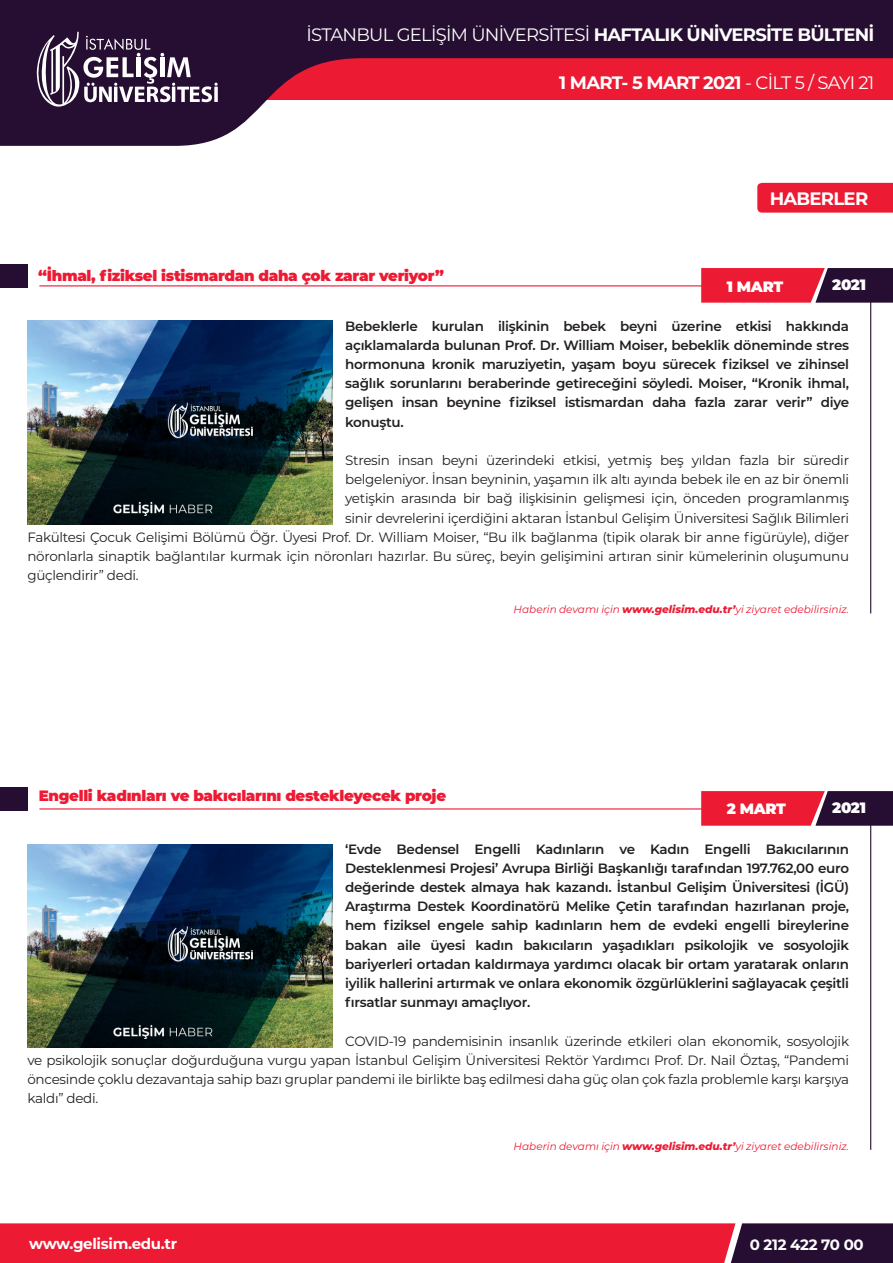
<style>
.page{position:relative;width:893px;height:1263px;background:#fff}
.page>*{position:absolute;margin:0;border:0;box-sizing:border-box;transform-origin:0 0}
.t1{font:18px "Montserrat";letter-spacing:-.04em;color:#fff}
.t2{font:700 18px "Montserrat";letter-spacing:-.04em;color:#fff}
.t3{font:900 15px "Montserrat";letter-spacing:-.02em;color:#ed1a33}
.t4{font:700 15px "Montserrat";letter-spacing:-.02em;color:#fff}
.t5{font:900 15px "Montserrat";letter-spacing:-.02em;color:#fff}
.t6{font:600 13.5px/19.2px "Montserrat";letter-spacing:-.02em;color:#231f20;text-align:justify}
.t7{font:13.5px/19.2px "Montserrat";letter-spacing:-.02em;color:#231f20;text-align:justify}
.t8{font:italic 10.5px "Montserrat";color:#ed1a33}
.s1{font-weight:700}
.s2{font-weight:400}
.s3{font-weight:800}
</style>
<div class="page">
<svg style="left:0;top:0;width:893px;height:146px;fill:#250e31"></svg>
<svg style="left:33px;top:32px;width:185px;height:76px"></svg>
<svg style="left:0;top:1223px;width:893px;height:40px;background:#ca1b36"></svg>
<div style="left:0;top:264px;width:28px;height:23px;background:#250e31"></div>
<div style="left:0;top:787px;width:28px;height:23px;background:#250e31"></div>
<img style="left:27px;top:321px;width:305px;height:204px">
<img style="left:27px;top:844px;width:305px;height:204px">
<hr style="left:39px;top:285px;width:681px;height:1px;background:#ed1a33">
<hr style="left:39px;top:808px;width:681px;height:1px;background:#ed1a33">
<svg style="left:701px;top:268px;width:192px;height:35px;background:#a41c38"></svg>
<svg style="left:701px;top:791px;width:192px;height:35px;background:#a41c38"></svg>
<div style="left:757px;top:183px;width:136px;height:30px;background:#ed1a33"></div>
<hr style="left:870px;top:286px;width:1px;height:327px;background:#250e31">
<hr style="left:870px;top:809px;width:1px;height:341px;background:#250e31">
<p class="t1" style="left:306px;top:22px;width:569px">İSTANBUL GELİŞİM ÜNİVERSİTESİ <span class="s1">HAFTALIK ÜNİVERSİTE BÜLTENİ</span></p>
<p class="t2" style="left:559px;top:69px;width:317px">1 MART- 5 MART 2021 <span class="s2">- CİLT 5 / SAYI 21</span></p>
<p class="t3" style="left:38px;top:264px;width:407px">“İhmal, fiziksel istismardan daha çok zarar veriyor”</p>
<p class="t2" style="left:770px;top:185px;width:100px">HABERLER</p>
<p class="t5" style="left:727px;top:275px;width:58px">1 MART</p>
<p class="t5" style="left:832px;top:274px;width:35px">2021</p>
<p class="t6" style="left:345px;top:316px;width:505px">Bebeklerle kurulan ilişkinin bebek beyni üzerine etkisi hakkında açıklamalarda bulunan Prof. Dr. William Moiser, bebeklik döneminde stres hormonuna kronik maruziyetin, yaşam boyu sürecek fiziksel ve zihinsel sağlık sorunlarını beraberinde getireceğini söyledi. Moiser, “Kronik ihmal, gelişen insan beynine fiziksel istismardan daha fazla zarar verir” diye konuştu.</p>
<p class="t7" style="left:345px;top:450px;width:505px">Stresin insan beyni üzerindeki etkisi, yetmiş beş yıldan fazla bir süredir</p>
<p class="t7" style="left:345px;top:469px;width:506px">belgeleniyor. İnsan beyninin, yaşamın ilk altı ayında bebek ile en az bir önemli</p>
<p class="t7" style="left:345px;top:488px;width:505px">yetişkin arasında bir bağ ilişkisinin gelişmesi için, önceden programlanmış</p>
<p class="t7" style="left:345px;top:508px;width:505px">sinir devrelerini içerdiğini aktaran İstanbul Gelişim Üniversitesi Sağlık Bilimleri</p>
<p class="t7" style="left:27px;top:527px;width:823px">Fakültesi Çocuk Gelişimi Bölümü Öğr. Üyesi Prof. Dr. William Moiser, “Bu ilk bağlanma (tipik olarak bir anne figürüyle), diğer</p>
<p class="t7" style="left:27px;top:546px;width:823px">nöronlarla sinaptik bağlantılar kurmak için nöronları hazırlar. Bu süreç, beyin gelişimini artıran sinir kümelerinin oluşumunu</p>
<p class="t7" style="left:27px;top:565px;width:113px">güçlendirir” dedi.</p>
<p class="t8" style="left:514px;top:602px;width:337px">Haberin devamı için <span class="s3">www.gelisim.edu.tr’</span>yi ziyaret edebilirsiniz.</p>
<p class="t3" style="left:39px;top:785px;width:409px">Engelli kadınları ve bakıcılarını destekleyecek proje</p>
<p class="t5" style="left:727px;top:797px;width:61px">2 MART</p>
<p class="t5" style="left:832px;top:797px;width:35px">2021</p>
<p class="t6" style="left:345px;top:839px;width:506px">‘Evde Bedensel Engelli Kadınların ve Kadın Engelli Bakıcılarının Desteklenmesi Projesi’ Avrupa Birliği Başkanlığı tarafından 197.762,00 euro değerinde destek almaya hak kazandı. İstanbul Gelişim Üniversitesi (İGÜ)<br>Araştırma Destek Koordinatörü Melike Çetin tarafından hazırlanan proje, hem fiziksel engele sahip kadınların hem de evdeki engelli bireylerine bakan aile üyesi kadın bakıcıların yaşadıkları psikolojik ve sosyolojik bariyerleri ortadan kaldırmaya yardımcı olacak bir ortam yaratarak onların iyilik hallerini artırmak ve onlara ekonomik özgürlüklerini sağlayacak çeşitli fırsatlar sunmayı amaçlıyor.</p>
<p class="t7" style="left:27px;top:1031px;width:823px;text-indent:318px">COVID-19 pandemisinin insanlık üzerinde etkileri olan ekonomik, sosyolojik ve psikolojik sonuçlar doğurduğuna vurgu yapan İstanbul Gelişim Üniversitesi Rektör Yardımcı Prof. Dr. Nail Öztaş, “Pandemi öncesinde çoklu dezavantaja sahip bazı gruplar pandemi ile birlikte baş edilmesi daha güç olan çok fazla problemle karşı karşıya kaldı” dedi.</p>
<p class="t8" style="left:514px;top:1139px;width:337px">Haberin devamı için <span class="s3">www.gelisim.edu.tr’</span>yi ziyaret edebilirsiniz.</p>
<p class="t4" style="left:29px;top:1233px;width:150px">www.gelisim.edu.tr</p>
<p class="t4" style="left:750px;top:1234px;width:116px">0 212 422 70 00</p>
</div>
